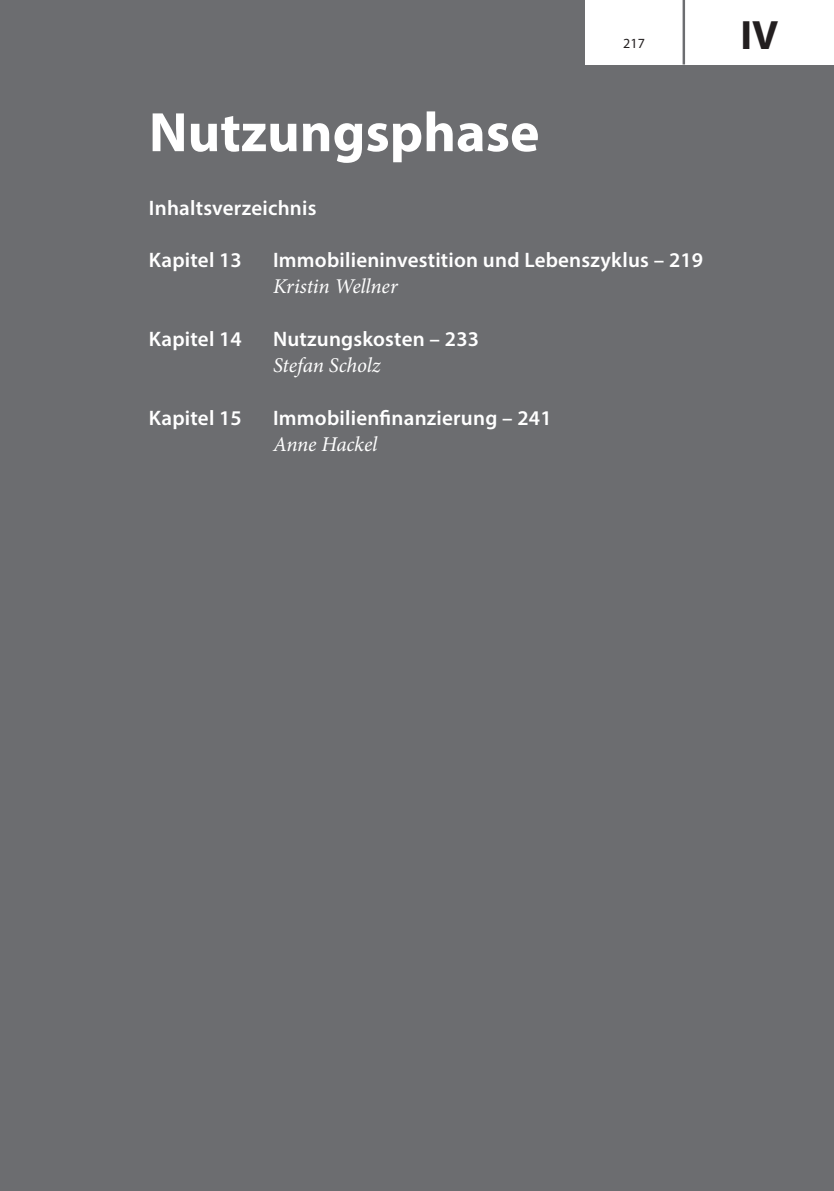
<style>
.page{position:relative;width:834px;height:1191px;background:#fff}
.page>*{position:absolute;margin:0;border:0;box-sizing:border-box;transform-origin:0 0}
.t1{font:700 56px "Myriad Pro";color:#fff}
.t2{font:700 41.12px "Myriad Pro";color:#231f20}
.t3{font:600 21px "Myriad Pro";letter-spacing:.01em;color:#fff}
.t4{font:italic 21px "Minion Pro";letter-spacing:-.01em;color:#fff}
.t5{font:14px "Myriad Pro";color:#231f20}
</style>
<div class="page">
<div style="left:0;top:0;width:833px;height:1191px;background:#6c6d70"></div>
<div style="left:585px;top:0;width:248px;height:64px;background:#fff"></div>
<hr style="left:682px;top:0;width:3px;height:64px;background:#6c6d70">
<p class="t5" style="left:623px;top:34px;width:23px">217</p>
<h1 class="t1" style="left:149px;top:96px;width:392px">Nutzungsphase</h1>
<p class="t3" style="left:149px;top:194px;width:169px">Inhaltsverzeichnis</p>
<p class="t3" style="left:149px;top:247px;width:94px">Kapitel 13</p>
<p class="t3" style="left:273px;top:247px;width:431px">Immobilieninvestition und Lebenszyklus – 219</p>
<p class="t4" style="left:273px;top:272px;width:126px">Kristin Wellner</p>
<p class="t3" style="left:149px;top:325px;width:94px">Kapitel 14</p>
<p class="t3" style="left:273px;top:325px;width:207px">Nutzungskosten – 233</p>
<p class="t4" style="left:273px;top:351px;width:109px">Stefan Scholz</p>
<p class="t3" style="left:149px;top:404px;width:94px">Kapitel 15</p>
<p class="t3" style="left:273px;top:404px;width:280px">Immobilienfinanzierung – 241</p>
<p class="t4" style="left:273px;top:430px;width:106px">Anne Hackel</p>
<h2 class="t2" style="left:740px;top:8px;width:39px">IV</h2>
</div>
